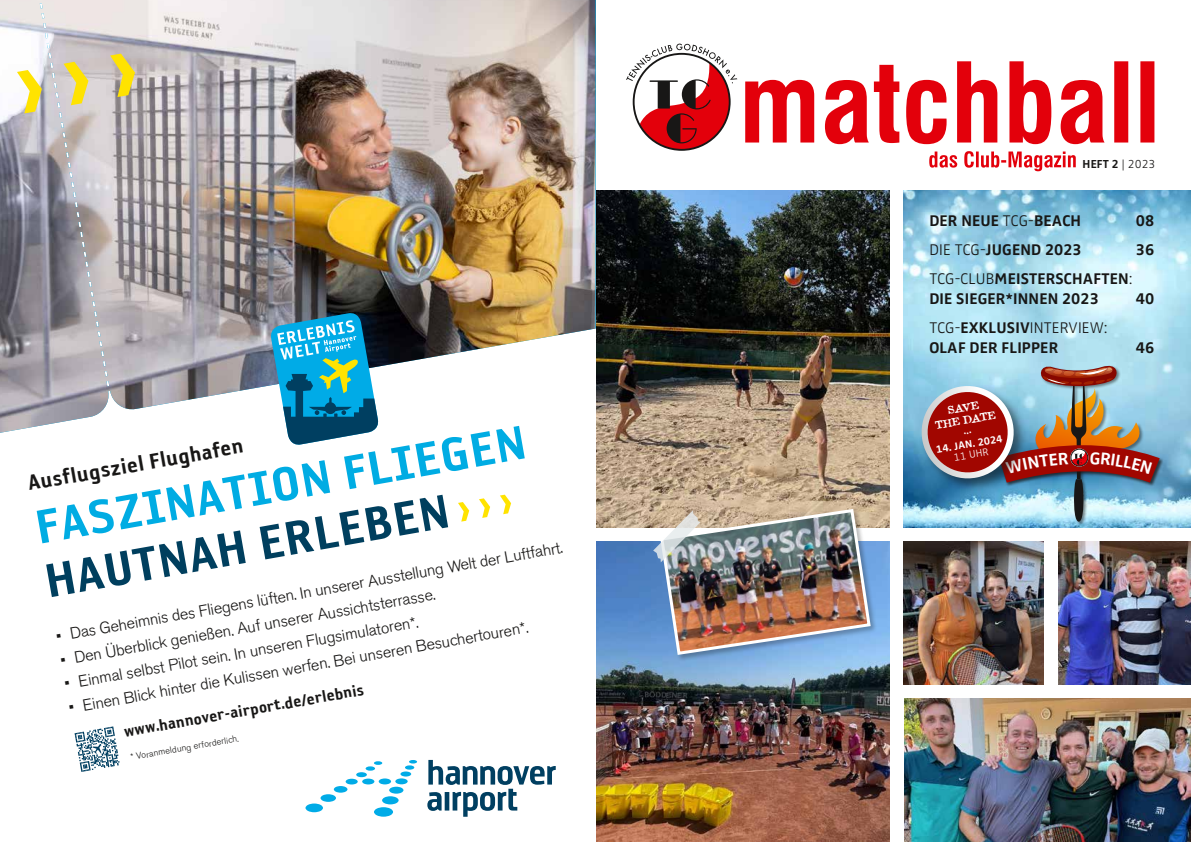
<style>
.page{position:relative;width:1191px;height:842px;background:#fff}
.page>*{position:absolute;margin:0;border:0;box-sizing:border-box;transform-origin:0 0}
.t1{font:54.5px/54.5px "Reykjavik One C Gauge";color:#00ace3}
.t2{font:24.2px "Reykjavik One C Gauge";color:#181716}
.t3{font:18.2px "Reykjavik One C Gauge";color:#181716}
.t4{font:300 16.2px "Akzidenz Grotesk Pro";color:#181716}
.t5{font:700 16px/20px "Zwo OT";letter-spacing:.01em;color:#181716}
.t6{font:700 12px "Zwo OT";color:#181716}
.t7{font:700 10.7px "Zwo OT";color:#fff}
.t8{font:300 10.7px "Zwo OT";color:#fff}
.t9{font:10.3px/12.4px "Attic Antique";color:#fff;text-align:center}
.t10{font:300 9.1px "Akzidenz Grotesk Pro";color:#181716}
.s1{color:#003f5e}
.s2{color:#ffe300}
.s3{font-weight:300}
</style>
<div class="page">
<img style="left:904px;top:541px;width:140px;height:143px">
<img style="left:1058px;top:541px;width:133px;height:143px">
<img style="left:904px;top:699px;width:287px;height:143px">
<img style="left:904px;top:190px;width:287px;height:338px">
<svg style="left:745px;top:61px;width:409px;height:83px"></svg>
<svg style="left:929px;top:151px;width:146px;height:20px"></svg>
<img style="left:596px;top:541px;width:293px;height:301px">
<img style="left:595px;top:190px;width:294px;height:338px">
<svg style="left:626px;top:44px;width:111px;height:106px"></svg>
<img style="left:0;top:0;width:595px;height:433px">
<svg style="left:427px;top:760px;width:129px;height:57px"></svg>
<svg style="left:305px;top:760px;width:112px;height:57px"></svg>
<svg style="left:271px;top:313px;width:107px;height:132px;background:#3a97b4"></svg>
<svg style="left:74px;top:726px;width:46px;height:46px"></svg>
<svg style="left:596px;top:841px;width:12px;height:1px"></svg>
<div style="left:1035px;top:365px;width:109px;height:161px;background:#181716;opacity:.5"></div>
<div style="left:659px;top:508px;width:218px;height:154px;background:#181716;opacity:.3"></div>
<img style="left:653px;top:507px;width:219px;height:150px">
<svg style="left:17px;top:52px;width:122px;height:61px"></svg>
<img style="left:920px;top:362px;width:261px;height:160px">
<h1 class="t1" style="left:32px;top:501px;width:498px;rotate:-10deg">FASZINATION FLIEGEN<br><span class="s1">HAUTNAH ERLEBEN</span><span class="s2">›››</span></h1>
<h2 class="t2" style="left:26px;top:470px;width:219px;rotate:-10deg">Ausflugsziel Flughafen</h2>
<p class="t4" style="left:54px;top:626px;width:515px;rotate:-10deg">• Das Geheimnis des Fliegens lüften. In unserer Ausstellung Welt der Luftfahrt.</p>
<p class="t4" style="left:59px;top:650px;width:382px;rotate:-10deg">• Den Überblick genießen. Auf unserer Aussichtsterrasse.</p>
<p class="t4" style="left:63px;top:673px;width:360px;rotate:-10deg">• Einmal selbst Pilot sein. In unseren Flugsimulatoren*.</p>
<p class="t4" style="left:67px;top:697px;width:468px;rotate:-10deg">• Einen Blick hinter die Kulissen werfen. Bei unseren Besuchertouren*.</p>
<p class="t3" style="left:123px;top:722px;width:245px;rotate:-10deg">www.hannover-airport.de/erlebnis</p>
<p class="t10" style="left:130px;top:751px;width:111px;rotate:-10deg">* Voranmeldung erforderlich.</p>
<p class="t6" style="left:1082px;top:156px;width:74px">HEFT 2 <span class="s3">| 2023</span></p>
<p class="t5" style="left:929px;top:211px;width:153px">DER NEUE <span class="s3">TCG-</span>BEACH</p>
<p class="t5" style="left:1135px;top:211px;width:20px">08</p>
<p class="t5" style="left:929px;top:240px;width:154px"><span class="s3">DIE TCG-</span>JUGEND 2023</p>
<p class="t5" style="left:1135px;top:240px;width:20px">36</p>
<p class="t5" style="left:929px;top:269px;width:204px"><span class="s3">TCG-CLUB</span>MEISTERSCHAFTEN<span class="s3">:<br></span>DIE SIEGER*INNEN 2023</p>
<p class="t5" style="left:1135px;top:289px;width:20px">40</p>
<p class="t5" style="left:929px;top:318px;width:180px"><span class="s3">TCG-</span>EXKLUSIV<span class="s3">INTERVIEW:<br></span>OLAF DER FLIPPER</p>
<p class="t9" style="left:932px;top:406px;width:63px;rotate:-9deg">SAVE<br>THE DATE</p>
<p class="t7" style="left:935px;top:443px;width:68px;rotate:-9deg">14. JAN. 2024</p>
<p class="t8" style="left:953px;top:451px;width:36px;rotate:-9deg">11 UHR</p>
<p class="t5" style="left:1135px;top:338px;width:20px">46</p>
</div>
